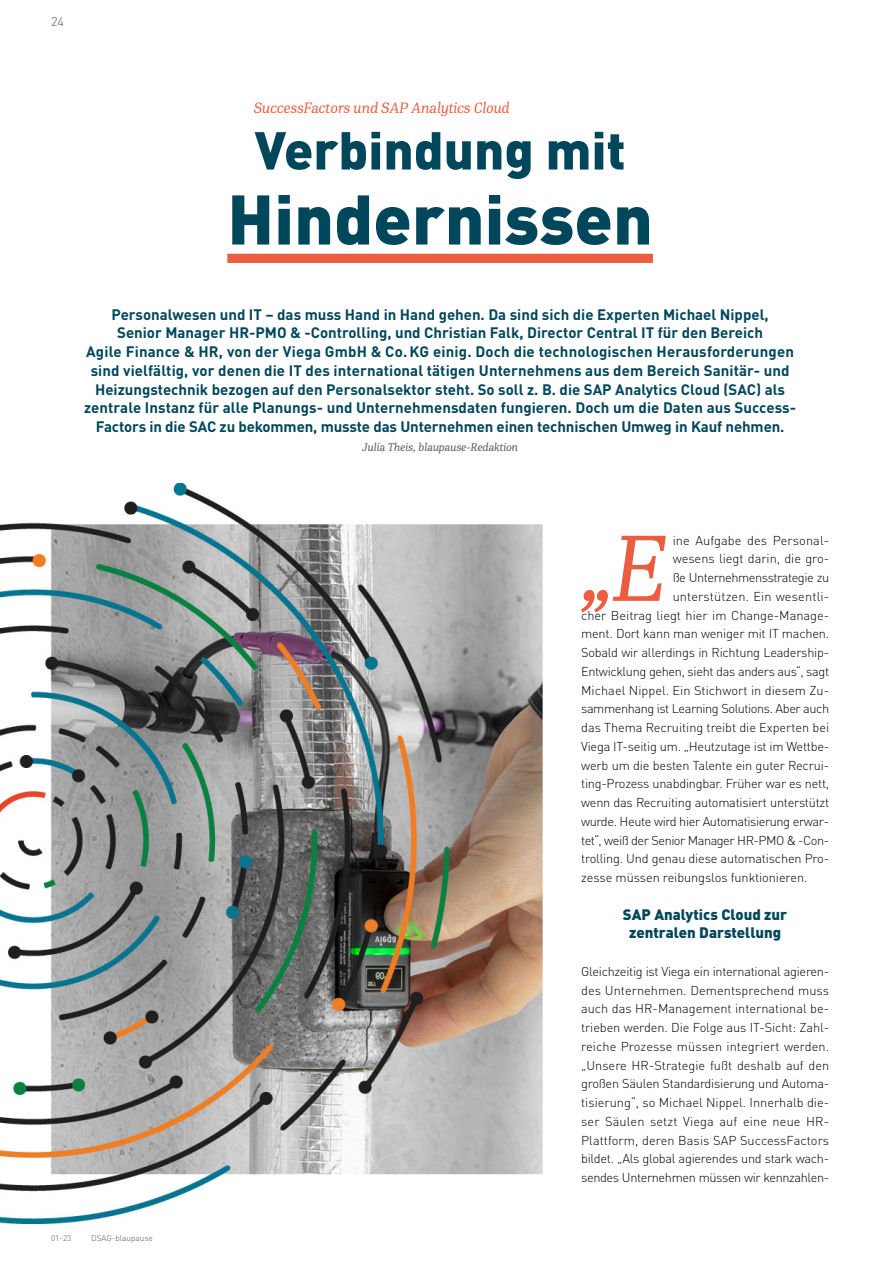
<style>
.page{position:relative;width:893px;height:1263px;background:#fff}
.page>*{position:absolute;margin:0;border:0;box-sizing:border-box;transform-origin:0 0}
.t1{font:italic 93.6px "PFDIN Serif";color:#eb5d40}
.t2{font:900 69px "DINOT";color:#00475c}
.t3{font:900 52.5px "DINOT";color:#00475c}
.t4{font:700 15px/18.8px "DINOT";color:#00475c;text-align:center}
.t5{font:900 15px/18.8px "DINOT";color:#00475c;text-align:center}
.t6{font:italic 15px "PFDIN Serif";color:#eb5d40}
.t7{font:300 12.75px/18.8px "DINOT";letter-spacing:-.02em;color:#000;text-align:justify}
.t8{font:300 12.75px "DINOT";color:#000}
.t9{font:300 12.75px "DINOT";letter-spacing:.01em;color:#000}
.t10{font:300 12.75px "DINOT";letter-spacing:.005em;color:#000}
.t11{font:300 12.75px "DINOT";letter-spacing:-.04em;color:#000}
.t12{font:300 12.75px "DINOT";color:#575756}
.t13{font:italic 11.25px "PFDIN Serif";color:#575756}
.t14{font:300 8.25px "DINOT";color:#575756}
</style>
<div class="page">
<img style="left:0;top:484px;width:543px;height:740px">
<div style="left:227px;top:254px;width:426px;height:9px;background:#eb5d40"></div>
<p class="t12" style="left:51px;top:12px;width:15px">24</p>
<p class="t6" style="left:254px;top:99px;width:257px">SuccessFactors und SAP Analytics Cloud</p>
<h3 class="t3" style="left:255px;top:109px;width:373px">Verbindung mit</h3>
<h2 class="t2" style="left:227px;top:164px;width:427px">Hindernissen</h2>
<p class="t4" style="left:84px;top:303px;width:714px">Personalwesen und IT – das muss Hand in Hand gehen. Da sind sich die Experten Michael Nippel,<br>Senior Manager HR-PMO &amp; -Controlling, und Christian Falk, Director Central IT für den Bereich<br>Agile Finance &amp; HR, von der Viega GmbH &amp; Co.KG einig. Doch die technologischen Herausforderungen sind vielfältig, vor denen die IT des international tätigen Unternehmens aus dem Bereich Sanitär- und Heizungstechnik bezogen auf den Personalsektor steht. So soll z. B. die SAP Analytics Cloud (SAC) als zentrale Instanz für alle Planungs- und Unternehmensdaten fungieren. Doch um die Daten aus Success-Factors in die SAC zu bekommen, musste das Unternehmen einen technischen Umweg in Kauf nehmen.</p>
<p class="t13" style="left:362px;top:440px;width:157px">Julia Theis, blaupause-Redaktion</p>
<h1 class="t1" style="left:579px;top:509px;width:86px">„E</h1>
<p class="t9" style="left:673px;top:530px;width:158px">ine Aufgabe des Personal-</p>
<p class="t8" style="left:673px;top:549px;width:158px">wesens liegt darin, die gro-</p>
<p class="t7" style="left:673px;top:567px;width:158px">ße Unternehmensstrategie zu</p>
<p class="t9" style="left:673px;top:587px;width:158px">unterstützen. Ein wesentli-</p>
<p class="t8" style="left:581px;top:605px;width:250px">cher Beitrag liegt hier im Change-Manage-</p>
<p class="t7" style="left:581px;top:623px;width:250px">ment. Dort kann man weniger mit IT machen.</p>
<p class="t7" style="left:581px;top:642px;width:250px">Sobald wir allerdings in Richtung Leadership-</p>
<p class="t7" style="left:581px;top:661px;width:250px">Entwicklung gehen, sieht das anders aus“, sagt</p>
<p class="t10" style="left:581px;top:680px;width:250px">Michael Nippel. Ein Stichwort in diesem Zu-</p>
<p class="t7" style="left:581px;top:698px;width:250px">sammenhang ist Learning Solutions. Aber auch</p>
<p class="t8" style="left:581px;top:718px;width:250px">das Thema Recruiting treibt die Experten bei</p>
<p class="t7" style="left:581px;top:736px;width:250px">Viega IT-seitig um. „Heutzutage ist im Wettbe-</p>
<p class="t7" style="left:581px;top:755px;width:250px">werb um die besten Talente ein guter Recrui-</p>
<p class="t7" style="left:581px;top:773px;width:250px">ting-Prozess unabdingbar. Früher war es nett,</p>
<p class="t7" style="left:581px;top:792px;width:250px">wenn das Recruiting automatisiert unterstützt</p>
<p class="t7" style="left:581px;top:811px;width:250px">wurde. Heute wird hier Automatisierung erwar-</p>
<p class="t11" style="left:581px;top:830px;width:250px">tet“, weiß der Senior Manager HR-PMO &amp; -Con-</p>
<p class="t7" style="left:581px;top:848px;width:250px">trolling. Und genau diese automatischen Pro-</p>
<p class="t7" style="left:581px;top:867px;width:228px">zesse müssen reibungslos funktionieren.</p>
<p class="t5" style="left:623px;top:903px;width:166px">SAP Analytics Cloud zur zentralen Darstellung</p>
<p class="t7" style="left:581px;top:961px;width:250px">Gleichzeitig ist Viega ein international agieren&shy;des Unternehmen. Dementsprechend muss auch das HR-Management international be&shy;trieben werden. Die Folge aus IT-Sicht: Zahl&shy;reiche Prozesse müssen integriert werden. „Unsere HR-Strategie fußt deshalb auf den großen Säulen Standardisierung und Automa&shy;tisierung“, so Michael Nippel. Innerhalb die&shy;ser Säulen setzt Viega auf eine neue HR-Plattform, deren Basis SAP SuccessFactors bildet. „Als global agierendes und stark wach&shy;sendes Unternehmen müssen wir kennzahlen-</p>
<p class="t14" style="left:51px;top:1232px;width:22px">01-23</p>
<p class="t14" style="left:91px;top:1232px;width:63px">DSAG-blaupause</p>
</div>
